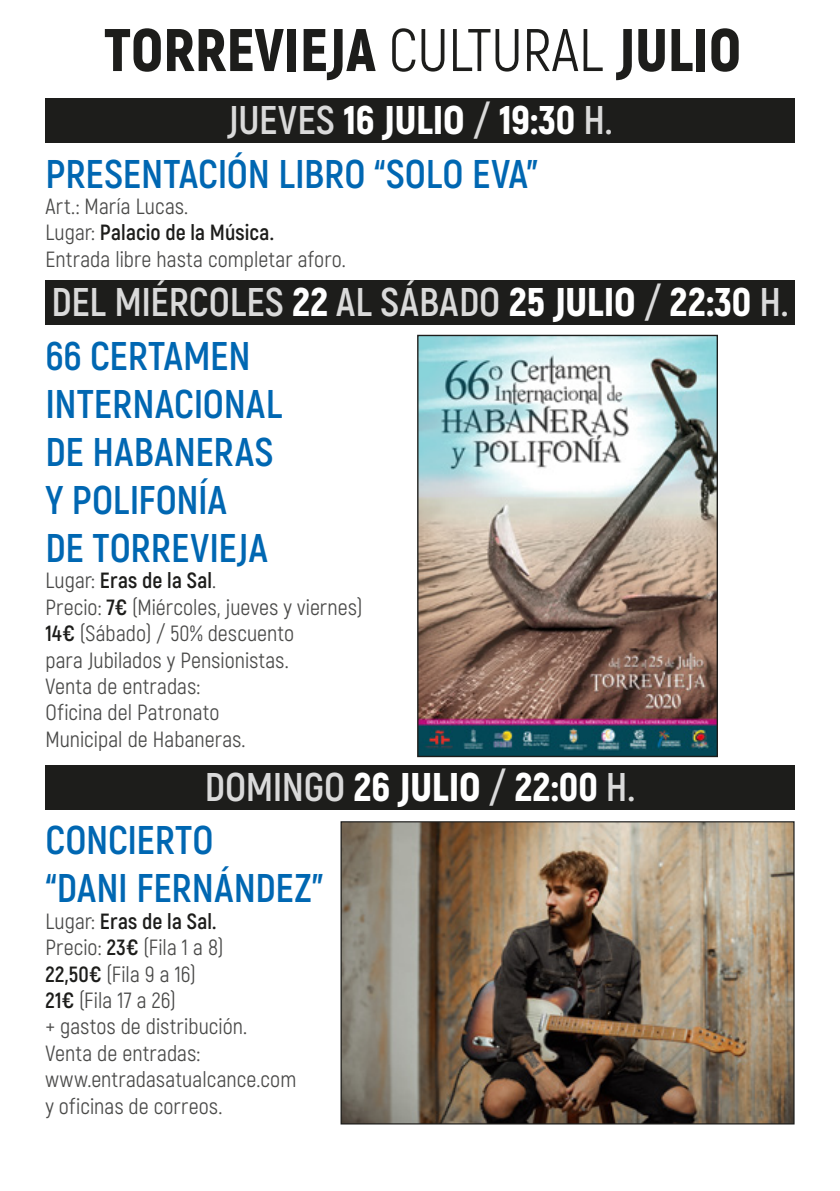
<style>
.page{position:relative;width:840px;height:1191px;background:#fff}
.page>*{position:absolute;margin:0;border:0;box-sizing:border-box;transform-origin:0 0}
.t1{font:900 60px "Akrobat";color:#1d1d1b}
.t2{font:700 40px/48px "Akrobat";color:#0067b2}
.t3{font:700 40px/53.6px "Akrobat";color:#dadada}
.t4{font:900 40px/53.6px "Akrobat";color:#fff}
.t5{font:22px/26.4px "Akrobat";letter-spacing:.005em;color:#4a4a49}
.s1{font-weight:400}
.s2{color:#dadada}
.s3{font-weight:900;color:#fff}
.s4{font-weight:700;color:#1d1d1b}
.s5{color:#0067b2}
.s6{font-weight:700;color:#dadada}
.s7{font-weight:700;color:#0067b2}
</style>
<div class="page">
<div style="left:45px;top:98px;width:749px;height:45px;background:#1d1d1b"></div>
<div style="left:45px;top:280px;width:749px;height:45px;background:#1d1d1b"></div>
<div style="left:45px;top:765px;width:749px;height:44px;background:#1d1d1b"></div>
<img style="left:417px;top:334px;width:301px;height:424px">
<img style="left:340px;top:821px;width:454px;height:304px">
<h1 class="t1" style="left:104px;top:11px;width:638px">TORREVIEJA <span class="s1">CULTURAL</span> JULIO</h1>
<h2 class="t2" style="left:45px;top:93px;width:568px;line-height:53.6px;text-indent:182px"><span class="s2">JUEVES</span> <span class="s3">16 JULIO</span> <span class="s2">/</span> <span class="s3">19:30</span> <span class="s2">H.<br></span>PRESENTACIÓN LIBRO “SOLO EVA”</h2>
<p class="t5" style="left:45px;top:193px;width:302px">Art.: María Lucas.<br>Lugar: <span class="s4">Palacio de la Música.<br></span>Entrada libre hasta completar aforo.</p>
<h2 class="t3" style="left:45px;top:275px;width:744px">DEL MIÉRCOLES <span class="s3">22</span> AL SÁBADO <span class="s3">25 JULIO</span> / <span class="s3">22:30</span> H.<br><span class="s5">66 CERTAMEN</span></h2>
<h2 class="t2" style="left:45px;top:380px;width:238px">INTERNACIONAL<br>DE HABANERAS<br>Y POLIFONÍA<br>DE TORREVIEJA</h2>
<p class="t5" style="left:45px;top:567px;width:318px">Lugar: <span class="s4">Eras de la Sal</span>.<br>Precio: <span class="s4">7€</span> (Miércoles, jueves y viernes)<br><span class="s4">14€</span> (Sábado) / 50% descuento<br>para Jubilados y Pensionistas.<br>Venta de entradas:<br>Oficina del Patronato<br>Municipal de Habaneras.</p>
<h2 class="t4" style="left:45px;top:759px;width:591px;text-indent:159px"><span class="s6">DOMINGO</span> 26 JULIO <span class="s6">/</span> 22:00 <span class="s6">H.<br></span><span class="s7">CONCIERTO</span></h2>
<h2 class="t2" style="left:45px;top:864px;width:279px">“DANI FERNÁNDEZ”</h2>
<p class="t5" style="left:45px;top:907px;width:252px">Lugar: <span class="s4">Eras de la Sal.<br></span>Precio: <span class="s4">23€</span> (Fila 1 a 8)<br><span class="s4">22,50€</span> (Fila 9 a 16)<br><span class="s4">21€</span> (Fila 17 a 26)<br>+ gastos de distribución.<br>Venta de entradas: www.entradasatualcance.com y oficinas de correos.</p>
</div>
